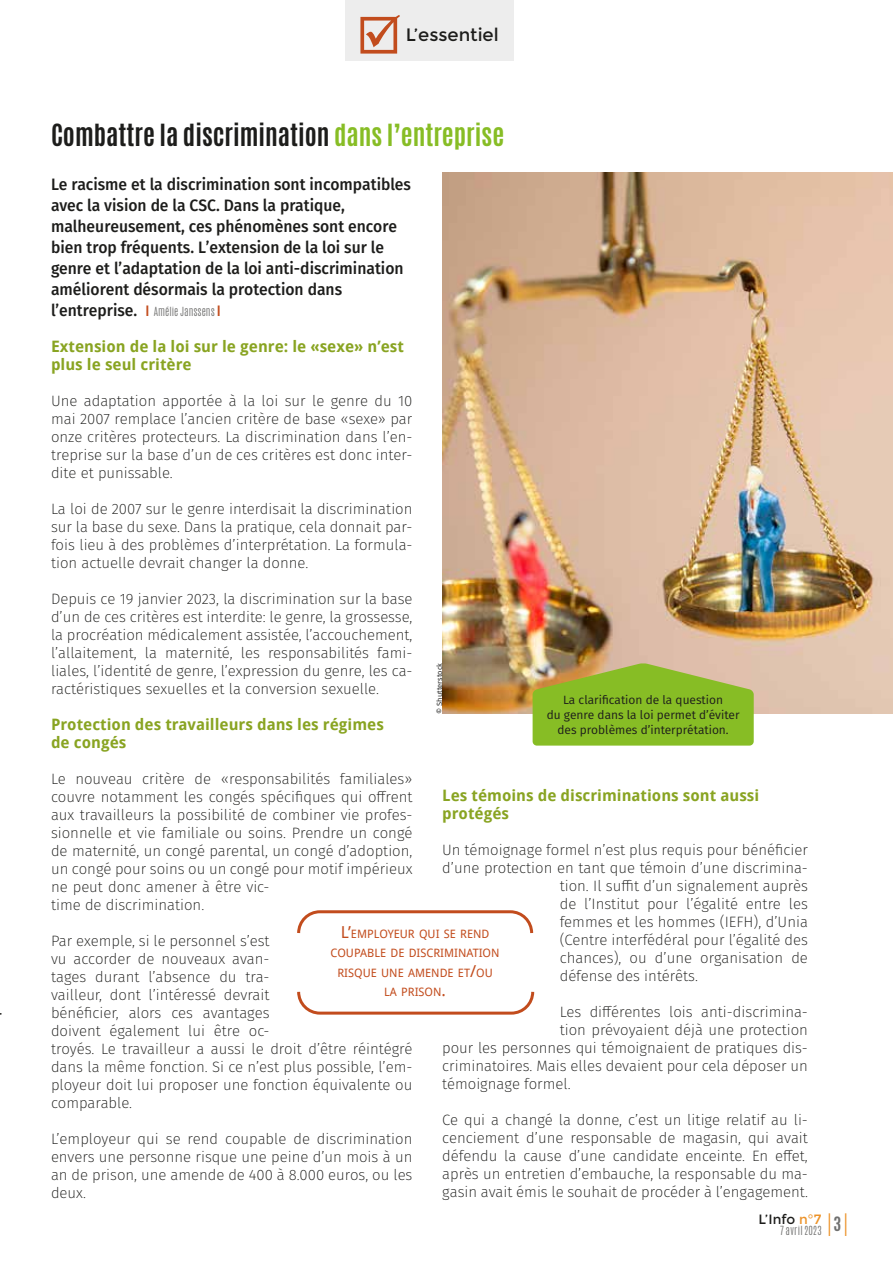
<style>
.page{position:relative;width:893px;height:1263px;background:#fff}
.page>*{position:absolute;margin:0;border:0;box-sizing:border-box;transform-origin:0 0}
.t1{font:300 25.95px "Antonio";color:#ec9228;scale:.64 1}
.t2{font:700 25.5px "Antonio";color:#1d1d1b}
.t3{font:18px "Montserrat";color:#1d1d1b}
.t4{font:500 16.5px/21px "Fira Sans";color:#1d1d1b;scale:.95 1}
.t5{font:700 15.75px/18px "Droid Sans";color:#89a422}
.t6{font:200 15px/18px "Fira Sans";color:#1d1d1b;text-align:justify}
.t7{font:13.5px "Montserrat";color:#1d1d1b}
.t8{font:12px/15px "Fira Sans";color:#1d1d1b;text-align:center}
.t9{font:11.55px/19.5px "Droid Sans";color:#c24c1d;text-align:center}
.t10{font:300 10.5px "Antonio";color:#70706f}
.t11{font:300 10.5px "Antonio";letter-spacing:.035em;color:#70706f}
.t12{font:7.5px "Fira Sans";color:#1d1d1b}
.s1{color:#87bd25}
.s2{font-family:"Fira Sans";font-weight:500;font-size:16.5px;color:#1d1d1b}
.s3{font-family:"Montserrat";font-weight:400;font-size:15px;color:#c24c1d}
.s4{font-size:16.5px}
.s5{color:#ec9228}
</style>
<div class="page">
<div style="left:345px;top:0;width:169px;height:61px;background:#ededed"></div>
<svg style="left:360px;top:15px;width:40px;height:39px"></svg>
<img style="left:442px;top:172px;width:451px;height:542px">
<svg style="left:533px;top:663px;width:221px;height:83px"></svg>
<svg style="left:297px;top:910px;width:237px;height:24px"></svg>
<svg style="left:297px;top:991px;width:238px;height:24px"></svg>
<p class="t3" style="left:406px;top:24px;width:95px">L’essentiel</p>
<h2 class="t2" style="left:51px;top:116px;width:455px">Combattre la discrimination <span class="s1">dans l’entreprise</span></h2>
<p class="t4" style="left:51px;top:174px;width:380px">Le racisme et la discrimination sont incompatibles avec la vision de la CSC. Dans la pratique, malheureusement, ces phénomènes sont encore bien trop fréquents. L’extension de la loi sur le genre et l’adaptation de la loi anti-discrimination améliorent désormais la protection dans</p>
<p class="t10" style="left:51px;top:304px;width:172px"><span class="s2">l’entreprise.</span> <span class="s3">I</span> Amélie Janssens <span class="s3">I</span></p>
<p class="t5" style="left:51px;top:337px;width:354px">Extension de la loi sur le genre: le «sexe» n’est plus le seul critère</p>
<p class="t6" style="left:51px;top:391px;width:363px">Une adaptation apportée à la loi sur le genre du 10 mai 2007 remplace l’ancien critère de base «sexe» par onze critères protecteurs. La discrimination dans l’en&shy;treprise sur la base d’un de ces critères est donc inter&shy;dite et punissable.</p>
<p class="t6" style="left:51px;top:499px;width:363px">La loi de 2007 sur le genre interdisait la discrimination sur la base du sexe. Dans la pratique, cela donnait par&shy;fois lieu à des problèmes d’interprétation. La formula&shy;tion actuelle devrait changer la donne.</p>
<p class="t6" style="left:51px;top:589px;width:363px">Depuis ce 19 janvier 2023, la discrimination sur la base d’un de ces critères est interdite: le genre, la grossesse, la procréation médicalement assistée, l’accouchement, l’allaitement, la maternité, les responsabilités fami&shy;liales, l’identité de genre, l’expression du genre, les ca&shy;ractéristiques sexuelles et la conversion sexuelle.</p>
<p class="t5" style="left:51px;top:715px;width:334px">Protection des travailleurs dans les régimes de congés</p>
<p class="t6" style="left:51px;top:769px;width:363px;text-align:left">Le nouveau critère de «responsabilités familiales» couvre notamment les congés spécifiques qui offrent aux travailleurs la possibilité de combiner vie profes&shy;sionnelle et vie familiale ou soins. Prendre un congé de maternité, un congé parental, un congé d’adoption, un congé pour soins ou un congé pour motif impérieux ne peut donc amener à être vic-<br>time de discrimination.</p>
<p class="t6" style="left:51px;top:931px;width:363px;text-align:left">Par exemple, si le personnel s’est<br>vu accorder de nouveaux avan-<br>tages durant l’absence du tra-<br>vailleur, dont l’intéressé devrait<br>bénéficier, alors ces avantages<br>doivent également lui être oc-<br>troyés. Le travailleur a aussi le droit d’être réintégré dans la même fonction. Si ce n’est plus possible, l’em&shy;ployeur doit lui proposer une fonction équivalente ou comparable.</p>
<p class="t6" style="left:51px;top:1129px;width:363px">L’employeur qui se rend coupable de discrimination envers une personne risque une peine d’un mois à un an de prison, une amende de 400 à 8.000 euros, ou les deux.</p>
<p class="t12" style="left:434px;top:714px;width:52px;rotate:-90deg">© Shutterstock</p>
<p class="t8" style="left:547px;top:692px;width:194px">La clarification de la question<br>du genre dans la loi permet d’éviter des problèmes d’interprétation.</p>
<p class="t5" style="left:442px;top:785px;width:319px">Les témoins de discriminations sont aussi protégés</p>
<p class="t6" style="left:442px;top:840px;width:367px">Un témoignage formel n’est plus requis pour bénéficier</p>
<p class="t6" style="left:442px;top:858px;width:367px">d’une protection en tant que témoin d’une discrimina-</p>
<p class="t6" style="left:560px;top:876px;width:250px">tion. Il suffit d’un signalement auprès</p>
<p class="t6" style="left:560px;top:894px;width:250px">de l’Institut pour l’égalité entre les</p>
<p class="t6" style="left:560px;top:912px;width:250px">femmes et les hommes (IEFH), d’Unia</p>
<p class="t6" style="left:560px;top:930px;width:250px">(Centre interfédéral pour l’égalité des</p>
<p class="t6" style="left:560px;top:948px;width:250px">chances), ou d’une organisation de</p>
<p class="t6" style="left:560px;top:966px;width:140px">défense des intérêts.</p>
<p class="t6" style="left:560px;top:1002px;width:250px">Les différentes lois anti-discrimina-</p>
<p class="t6" style="left:560px;top:1020px;width:250px">tion prévoyaient déjà une protection</p>
<p class="t6" style="left:442px;top:1038px;width:367px">pour les personnes qui témoignaient de pratiques dis-</p>
<p class="t6" style="left:442px;top:1056px;width:367px">criminatoires. Mais elles devaient pour cela déposer un</p>
<p class="t6" style="left:442px;top:1074px;width:130px">témoignage formel.</p>
<p class="t6" style="left:442px;top:1110px;width:367px">Ce qui a changé la donne, c’est un litige relatif au li&shy;cenciement d’une responsable de magasin, qui avait défendu la cause d’une candidate enceinte. En effet, après un entretien d’embauche, la responsable du ma&shy;gasin avait émis le souhait de procéder à l’engagement.</p>
<p class="t9" style="left:331px;top:924px;width:170px"><span class="s4">L’</span>EMPLOYEUR QUI SE REND<br>COUPABLE DE DISCRIMINATION<br>RISQUE UNE AMENDE ET<span class="s4">/</span>OU<br>LA PRISON<span class="s4">.</span></p>
<p class="t7" style="left:759px;top:1211px;width:64px">L’Info <span class="s5">n°7</span></p>
<h1 class="t1" style="left:827px;top:1206px;width:34px">I<sup>3</sup>I</h1>
<p class="t11" style="left:780px;top:1223px;width:43px">7 avril 2023</p>
</div>
